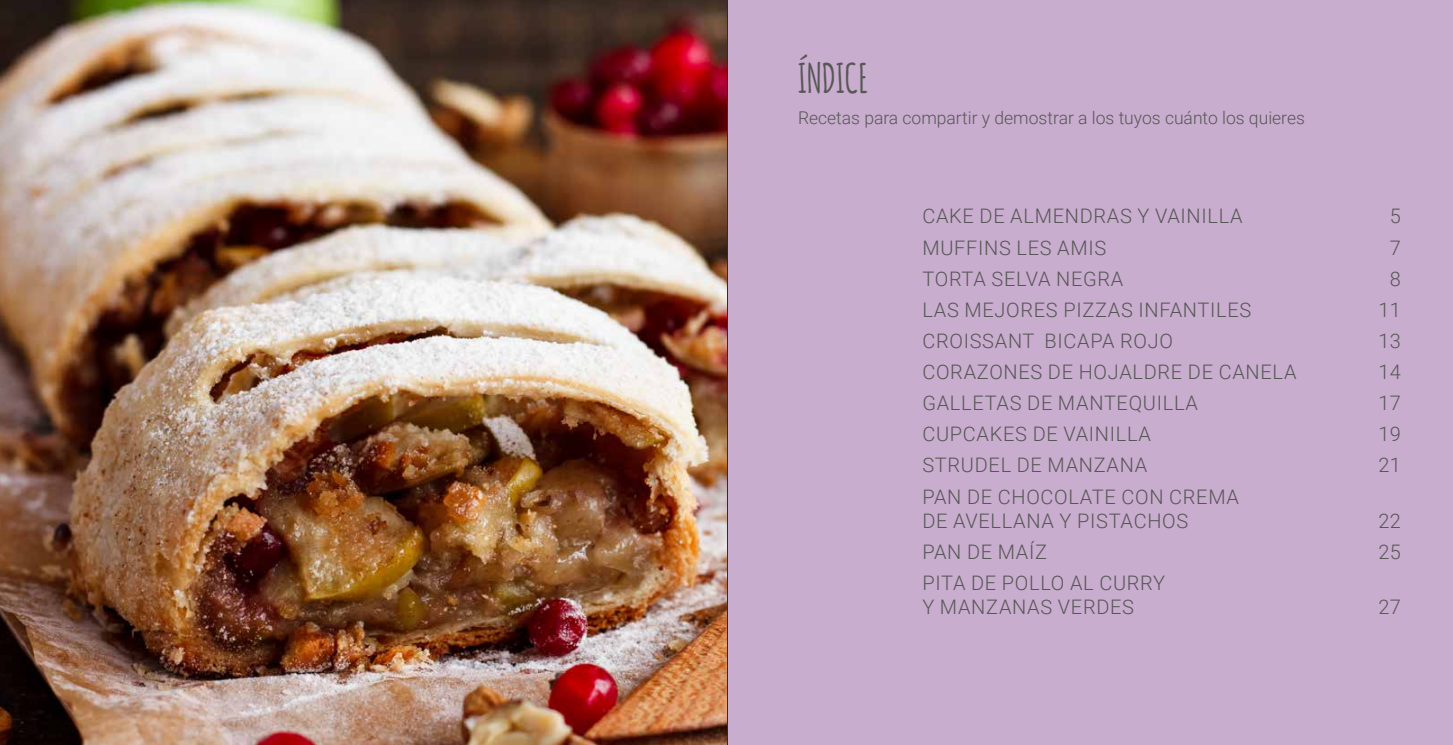
<style>
.page{position:relative;width:1453px;height:745px;background:#fff}
.page>*{position:absolute;margin:0;border:0;box-sizing:border-box;transform-origin:0 0}
.t1{font:700 40px "Amatic";letter-spacing:.02em;color:#575756}
.t2{font:300 20px/24px "Roboto";letter-spacing:.035em;color:#575756}
.t3{font:300 17.5px "Roboto";color:#575756}
</style>
<div class="page">
<div style="left:726px;top:0;width:727px;height:744px;background:#c9adcf"></div>
<img style="left:0;top:0;width:726px;height:744px">
<h1 class="t1" style="left:798px;top:50px;width:71px">ÍNDICE</h1>
<p class="t3" style="left:798px;top:106px;width:508px">Recetas para compartir y demostrar a los tuyos cuánto los quieres</p>
<p class="t2" style="left:922px;top:203px;width:322px">CAKE DE ALMENDRAS Y VAINILLA</p>
<p class="t2" style="left:1389px;top:203px;width:13px">5</p>
<p class="t2" style="left:922px;top:234px;width:185px">MUFFINS LES AMIS</p>
<p class="t2" style="left:1389px;top:234px;width:13px">7</p>
<p class="t2" style="left:922px;top:265px;width:202px">TORTA SELVA NEGRA</p>
<p class="t2" style="left:1389px;top:265px;width:13px">8</p>
<p class="t2" style="left:922px;top:297px;width:330px">LAS MEJORES PIZZAS INFANTILES</p>
<p class="t2" style="left:1378px;top:297px;width:24px">11</p>
<p class="t2" style="left:922px;top:328px;width:252px">CROISSANT BICAPA ROJO</p>
<p class="t2" style="left:1378px;top:328px;width:24px">13</p>
<p class="t2" style="left:922px;top:359px;width:376px">CORAZONES DE HOJALDRE DE CANELA</p>
<p class="t2" style="left:1378px;top:359px;width:24px">14</p>
<p class="t2" style="left:922px;top:390px;width:277px">GALLETAS DE MANTEQUILLA</p>
<p class="t2" style="left:1378px;top:390px;width:24px">17</p>
<p class="t2" style="left:922px;top:421px;width:230px">CUPCAKES DE VAINILLA</p>
<p class="t2" style="left:1378px;top:421px;width:24px">19</p>
<p class="t2" style="left:922px;top:452px;width:227px">STRUDEL DE MANZANA</p>
<p class="t2" style="left:1378px;top:452px;width:24px">21</p>
<p class="t2" style="left:922px;top:483px;width:318px">PAN DE CHOCOLATE CON CREMA<br>DE AVELLANA Y PISTACHOS</p>
<p class="t2" style="left:1378px;top:507px;width:24px">22</p>
<p class="t2" style="left:922px;top:538px;width:126px">PAN DE MAÍZ</p>
<p class="t2" style="left:1378px;top:538px;width:24px">25</p>
<p class="t2" style="left:922px;top:569px;width:244px">PITA DE POLLO AL CURRY<br>Y MANZANAS VERDES</p>
<p class="t2" style="left:1378px;top:593px;width:24px">27</p>
</div>
